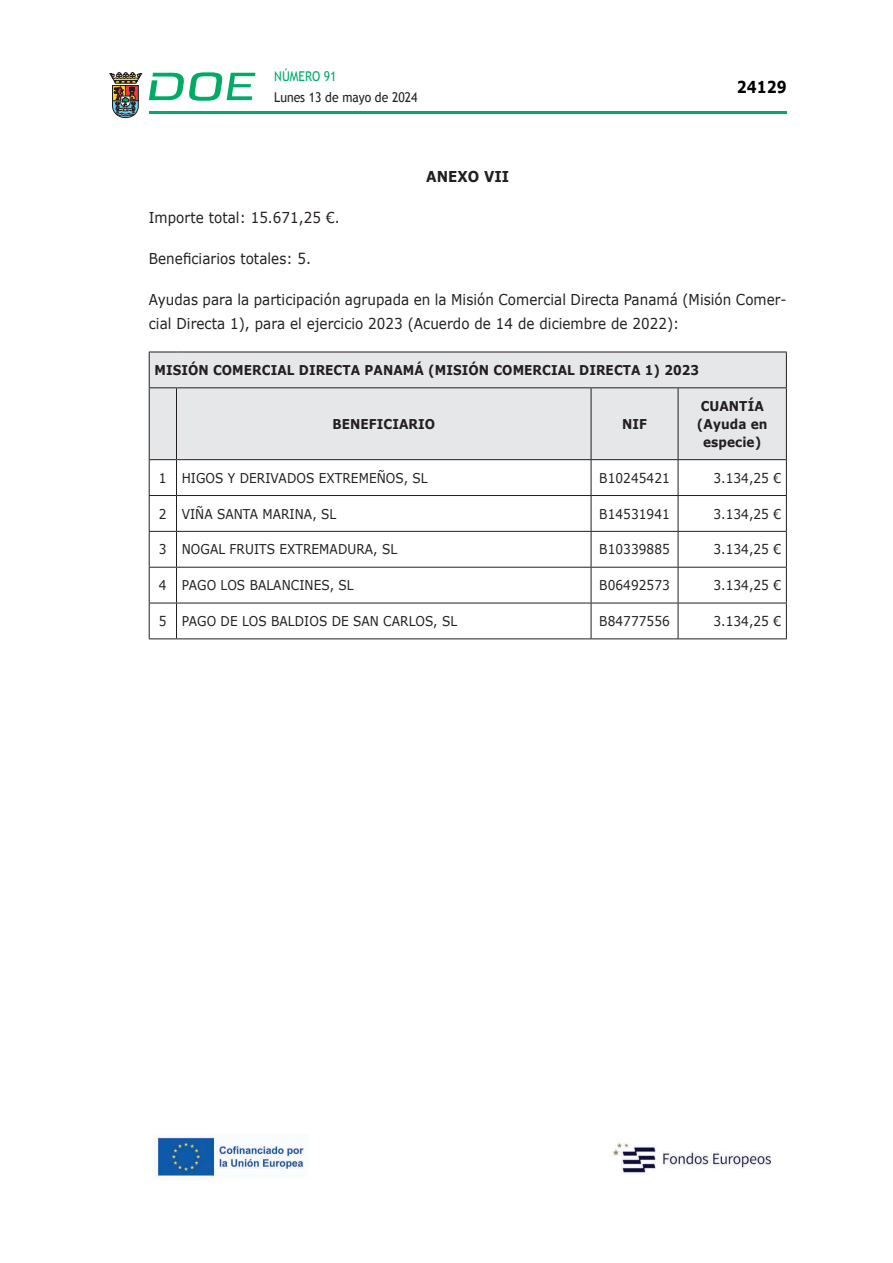
<style>
.page{position:relative;width:893px;height:1263px;background:#fff}
.page>*{position:absolute;margin:0;border:0;box-sizing:border-box;transform-origin:0 0}
.t1{font:700 16.5px "Verdana";color:#000;scale:.85 1}
.CUERPO_DE_TEXTO{font:15px/24px "Verdana";letter-spacing:.005em;color:#231f20;scale:.9 1}
.CUERPO_DE_TEXTO-2{font:700 15px "Verdana";letter-spacing:.005em;color:#231f20;scale:.9 1}
.CUERPO_DE_TEXTO-3{font:13.5px "Verdana";letter-spacing:.005em;color:#231f20;scale:.9 1}
.TABLATITULO{font:700 13.5px/18px "Verdana";letter-spacing:.005em;color:#231f20;text-align:center;scale:.9 1}
.t2{font:13.5px "Trebuchet MS";color:#231f20;scale:.9 1}
.t3{font:13.5px "Trebuchet MS";color:#00ab67;scale:.9 1}
</style>
<div class="page">
<hr style="left:149px;top:111px;width:638px;height:3px;background:#00ab66">
<svg style="left:109px;top:72px;width:33px;height:46px"></svg>
<svg style="left:149px;top:72px;width:106px;height:29px"></svg>
<div style="left:150px;top:353px;width:636px;height:106px;background:#e6e7e9"></div>
<svg style="left:150px;top:352px;width:26px;height:1px"></svg>
<hr style="left:149px;top:352px;width:1px;height:35px;background:#231f20">
<hr style="left:176px;top:352px;width:415px;height:1px;background:#231f20">
<hr style="left:591px;top:352px;width:87px;height:1px;background:#231f20">
<hr style="left:678px;top:352px;width:109px;height:1px;background:#231f20">
<hr style="left:786px;top:352px;width:1px;height:35px;background:#231f20">
<svg style="left:149px;top:387px;width:27px;height:1px"></svg>
<hr style="left:149px;top:388px;width:1px;height:71px;background:#231f20">
<hr style="left:176px;top:387px;width:415px;height:1px;background:#231f20">
<hr style="left:176px;top:388px;width:1px;height:71px;background:#231f20">
<hr style="left:591px;top:387px;width:87px;height:1px;background:#231f20">
<hr style="left:591px;top:388px;width:1px;height:71px;background:#231f20">
<hr style="left:678px;top:387px;width:109px;height:1px;background:#231f20">
<hr style="left:678px;top:388px;width:1px;height:71px;background:#231f20">
<hr style="left:786px;top:388px;width:1px;height:71px;background:#231f20">
<svg style="left:149px;top:459px;width:27px;height:1px"></svg>
<hr style="left:149px;top:460px;width:1px;height:35px;background:#231f20">
<hr style="left:176px;top:459px;width:415px;height:1px;background:#231f20">
<hr style="left:176px;top:460px;width:1px;height:35px;background:#231f20">
<hr style="left:591px;top:459px;width:87px;height:1px;background:#231f20">
<hr style="left:591px;top:460px;width:1px;height:35px;background:#231f20">
<hr style="left:678px;top:459px;width:109px;height:1px;background:#231f20">
<hr style="left:678px;top:460px;width:1px;height:35px;background:#231f20">
<hr style="left:786px;top:460px;width:1px;height:35px;background:#231f20">
<svg style="left:149px;top:495px;width:27px;height:1px"></svg>
<hr style="left:149px;top:496px;width:1px;height:35px;background:#231f20">
<hr style="left:176px;top:495px;width:415px;height:1px;background:#231f20">
<hr style="left:176px;top:496px;width:1px;height:35px;background:#231f20">
<hr style="left:591px;top:495px;width:87px;height:1px;background:#231f20">
<hr style="left:591px;top:496px;width:1px;height:35px;background:#231f20">
<hr style="left:678px;top:495px;width:109px;height:1px;background:#231f20">
<hr style="left:678px;top:496px;width:1px;height:35px;background:#231f20">
<hr style="left:786px;top:496px;width:1px;height:35px;background:#231f20">
<svg style="left:149px;top:531px;width:27px;height:1px"></svg>
<hr style="left:149px;top:532px;width:1px;height:35px;background:#231f20">
<hr style="left:176px;top:531px;width:415px;height:1px;background:#231f20">
<hr style="left:176px;top:532px;width:1px;height:35px;background:#231f20">
<hr style="left:591px;top:531px;width:87px;height:1px;background:#231f20">
<hr style="left:591px;top:532px;width:1px;height:35px;background:#231f20">
<hr style="left:678px;top:531px;width:109px;height:1px;background:#231f20">
<hr style="left:678px;top:532px;width:1px;height:35px;background:#231f20">
<hr style="left:786px;top:532px;width:1px;height:35px;background:#231f20">
<svg style="left:149px;top:567px;width:27px;height:1px"></svg>
<hr style="left:149px;top:568px;width:1px;height:35px;background:#231f20">
<hr style="left:176px;top:567px;width:415px;height:1px;background:#231f20">
<hr style="left:176px;top:568px;width:1px;height:35px;background:#231f20">
<hr style="left:591px;top:567px;width:87px;height:1px;background:#231f20">
<hr style="left:591px;top:568px;width:1px;height:35px;background:#231f20">
<hr style="left:678px;top:567px;width:109px;height:1px;background:#231f20">
<hr style="left:678px;top:568px;width:1px;height:35px;background:#231f20">
<hr style="left:786px;top:568px;width:1px;height:35px;background:#231f20">
<svg style="left:150px;top:603px;width:26px;height:1px"></svg>
<hr style="left:149px;top:603px;width:1px;height:35px;background:#231f20">
<hr style="left:176px;top:603px;width:415px;height:1px;background:#231f20">
<hr style="left:176px;top:603px;width:1px;height:35px;background:#231f20">
<hr style="left:591px;top:603px;width:87px;height:1px;background:#231f20">
<hr style="left:591px;top:603px;width:1px;height:35px;background:#231f20">
<hr style="left:678px;top:603px;width:109px;height:1px;background:#231f20">
<hr style="left:678px;top:603px;width:1px;height:35px;background:#231f20">
<hr style="left:786px;top:603px;width:1px;height:35px;background:#231f20">
<svg style="left:149px;top:638px;width:27px;height:1px"></svg>
<hr style="left:176px;top:638px;width:415px;height:1px;background:#231f20">
<hr style="left:591px;top:638px;width:87px;height:1px;background:#231f20">
<hr style="left:678px;top:638px;width:109px;height:1px;background:#231f20">
<img style="left:154px;top:1135px;width:618px;height:46px">
<p class="t3" style="left:274px;top:68px;width:71px">NÚMERO 91</p>
<p class="t2" style="left:274px;top:89px;width:161px">Lunes 13 de mayo de 2024</p>
<p class="CUERPO_DE_TEXTO-2" style="left:426px;top:166px;width:94px">ANEXO VII</p>
<p class="t1" style="left:737px;top:76px;width:60px">24129</p>
<p class="CUERPO_DE_TEXTO" style="left:149px;top:205px;width:213px">Importe total: 15.671,25 €.</p>
<p class="CUERPO_DE_TEXTO" style="left:149px;top:246px;width:182px">Beneficiarios totales: 5.</p>
<p class="CUERPO_DE_TEXTO" style="left:149px;top:287px;width:710px">Ayudas para la participación agrupada en la Misión Comercial Directa Panamá (Misión Comer&shy;cial Directa 1), para el ejercicio 2023 (Acuerdo de 14 de diciembre de 2022):</p>
<p class="TABLATITULO" style="left:154px;top:361px;width:607px">MISIÓN COMERCIAL DIRECTA PANAMÁ (MISIÓN COMERCIAL DIRECTA 1) 2023</p>
<p class="TABLATITULO" style="left:332px;top:415px;width:116px">BENEFICIARIO</p>
<p class="TABLATITULO" style="left:622px;top:415px;width:29px">NIF</p>
<p class="TABLATITULO" style="left:697px;top:397px;width:80px">CUANTÍA (Ayuda en especie)</p>
<p class="CUERPO_DE_TEXTO-3" style="left:159px;top:469px;width:10px">1</p>
<p class="CUERPO_DE_TEXTO-3" style="left:182px;top:469px;width:275px">HIGOS Y DERIVADOS EXTREMEÑOS, SL</p>
<p class="CUERPO_DE_TEXTO-3" style="left:599px;top:469px;width:80px">B10245421</p>
<p class="CUERPO_DE_TEXTO-3" style="left:713px;top:469px;width:77px">3.134,25 €</p>
<p class="CUERPO_DE_TEXTO-3" style="left:159px;top:505px;width:10px">2</p>
<p class="CUERPO_DE_TEXTO-3" style="left:182px;top:505px;width:173px">VIÑA SANTA MARINA, SL</p>
<p class="CUERPO_DE_TEXTO-3" style="left:599px;top:505px;width:80px">B14531941</p>
<p class="CUERPO_DE_TEXTO-3" style="left:713px;top:505px;width:77px">3.134,25 €</p>
<p class="CUERPO_DE_TEXTO-3" style="left:159px;top:541px;width:10px">3</p>
<p class="CUERPO_DE_TEXTO-3" style="left:182px;top:541px;width:241px">NOGAL FRUITS EXTREMADURA, SL</p>
<p class="CUERPO_DE_TEXTO-3" style="left:599px;top:541px;width:80px">B10339885</p>
<p class="CUERPO_DE_TEXTO-3" style="left:713px;top:541px;width:77px">3.134,25 €</p>
<p class="CUERPO_DE_TEXTO-3" style="left:159px;top:577px;width:10px">4</p>
<p class="CUERPO_DE_TEXTO-3" style="left:182px;top:577px;width:192px">PAGO LOS BALANCINES, SL</p>
<p class="CUERPO_DE_TEXTO-3" style="left:599px;top:577px;width:80px">B06492573</p>
<p class="CUERPO_DE_TEXTO-3" style="left:713px;top:577px;width:77px">3.134,25 €</p>
<p class="CUERPO_DE_TEXTO-3" style="left:159px;top:613px;width:10px">5</p>
<p class="CUERPO_DE_TEXTO-3" style="left:182px;top:613px;width:308px">PAGO DE LOS BALDIOS DE SAN CARLOS, SL</p>
<p class="CUERPO_DE_TEXTO-3" style="left:599px;top:613px;width:80px">B84777556</p>
<p class="CUERPO_DE_TEXTO-3" style="left:713px;top:613px;width:77px">3.134,25 €</p>
</div>
